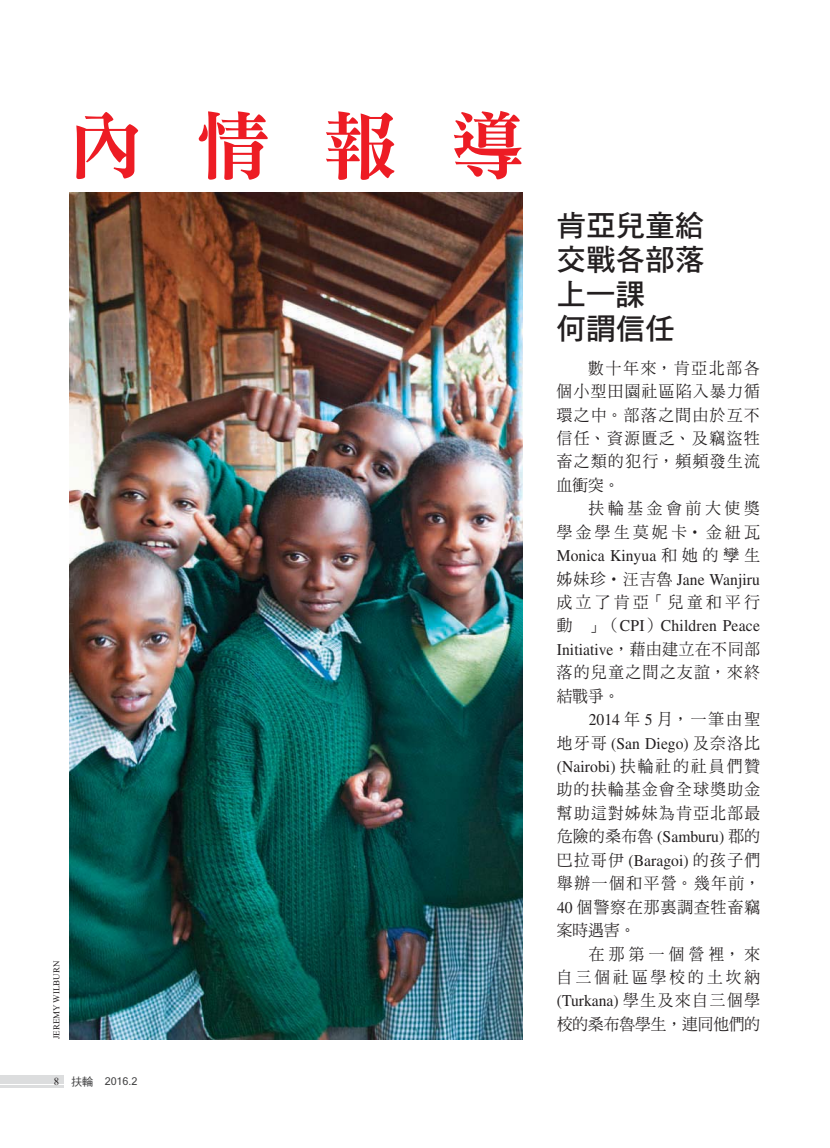
<style>
.page{position:relative;width:830px;height:1148px;background:#fff}
.page>*{position:absolute;margin:0;border:0;box-sizing:border-box;transform-origin:0 0}
.t1{font:74.55px "DF Ming Std W9 E Ten B5 H";color:#ed1c24}
.t2{font:29.85px/34.3px "DF Hei Std W7 E Ten B5 H";letter-spacing:-.01em;color:#231f20}
.t3{font:16.35px/23.4px "Times LT Std";letter-spacing:.005em;color:#231f20;scale:.95 1}
.t4{font:16.35px/23.4px "DF Ming Std W5 E Ten B5 H";letter-spacing:.1em;color:#231f20;text-align:justify;scale:.95 1}
.t5{font:16.35px/23.4px "DF Ming Std W5 E Ten B5 H";letter-spacing:.235em;color:#231f20;text-align:right;scale:.95 1}
.t6{font:16.35px/23.4px "DF Ming Std W5 E Ten B5 H";letter-spacing:.2em;color:#231f20;text-align:right;scale:.95 1}
.t7{font:16.35px "DF Ming Std W5 E Ten B5 H";color:#231f20;scale:.95 1}
.t8{font:16.35px "DF Ming Std W5 E Ten B5 H";letter-spacing:.225em;color:#231f20;scale:.95 1}
.t9{font:13.5px "Aparajita";color:#231f20}
.t10{font:12px "Latha";color:#404041}
.t11{font:11.25px "DF Hei W5 WIN BF E Ten B5 H";color:#404041}
.t12{font:9px "Times New Roman";color:#231f20}
.s1{font-family:"DF Ming Std W5 E Ten B5 H"}
.s2{font-family:"Times LT Std"}
</style>
<div class="page">
<img style="left:70px;top:192px;width:452px;height:847px">
<div style="left:0;top:1075px;width:63px;height:9px;background:#dcddde"></div>
<hr style="left:0;top:1085px;width:63px;height:2px;background:#dcddde">
<h1 class="t1" style="left:69px;top:116px;width:457px">內情報導</h1>
<p class="t12" style="left:53px;top:1039px;width:80px;rotate:-90deg">JEREMY WILBURN</p>
<p class="t9" style="left:54px;top:1072px;width:7px">8</p>
<p class="t11" style="left:71px;top:1076px;width:13px">׮</p>
<p class="t10" style="left:105px;top:1074px;width:34px">2016.2</p>
<h2 class="t2" style="left:556px;top:212px;width:150px">肯亞兒童給交戰各部落上一課<br>何謂信任</h2>
<p class="t4" style="left:556px;top:358px;width:215px;text-indent:32px">數十年來，肯亞北部各個小型田園社區陷入暴力循環之中。部落之間由於互不信任、資源匱乏、及竊盜牲畜之類的犯行，頻頻發生流血衝突。</p>
<p class="t5" style="left:556px;top:498px;width:215px">扶輪基金會前大使獎<br>學金學生莫妮卡‧金紐瓦</p>
<p class="t3" style="left:556px;top:546px;width:215px">Monica Kinyua <span class="s1">和她的孿生姊妹珍‧汪吉魯</span> Jane Wanjiru</p>
<p class="t8" style="left:556px;top:595px;width:215px">成立了肯亞「兒童和平行</p>
<p class="t3" style="left:557px;top:616px;width:215px"><span class="s1">動 」（</span>CPI<span class="s1">）</span>Children Peace<br>Initiative<span class="s1">，藉由建立在不同部</span></p>
<p class="t4" style="left:557px;top:662px;width:215px">落的兒童之間之友誼，來終結戰爭。</p>
<p class="t4" style="left:588px;top:709px;width:182px"><span class="s2">2014</span> 年 <span class="s2">5</span> 月，一筆由聖</p>
<p class="t3" style="left:557px;top:733px;width:215px"><span class="s1">地牙哥</span> (San Diego) <span class="s1">及奈洛比</span>(Nairobi) <span class="s1">扶輪社的社員們贊</span></p>
<p class="t4" style="left:557px;top:779px;width:215px">助的扶輪基金會全球獎助金幫助這對姊妹為肯亞北部最</p>
<p class="t3" style="left:557px;top:827px;width:215px"><span class="s1">危險的桑布魯</span> (Samburu) <span class="s1">郡的巴拉哥伊</span> (Baragoi) <span class="s1">的孩子們</span></p>
<p class="t4" style="left:557px;top:873px;width:215px">舉辦一個和平營。幾年前，<span class="s2">40</span> 個警察在那裏調查牲畜竊案時遇害。</p>
<p class="t6" style="left:557px;top:943px;width:215px">在那第一個營裡，來<br>自三個社區學校的土坎納</p>
<p class="t3" style="left:557px;top:991px;width:215px">(Turkana) <span class="s1">學生及來自三個學</span></p>
<p class="t7" style="left:557px;top:1017px;width:215px">校的桑布魯學生，連同他們的</p>
</div>
